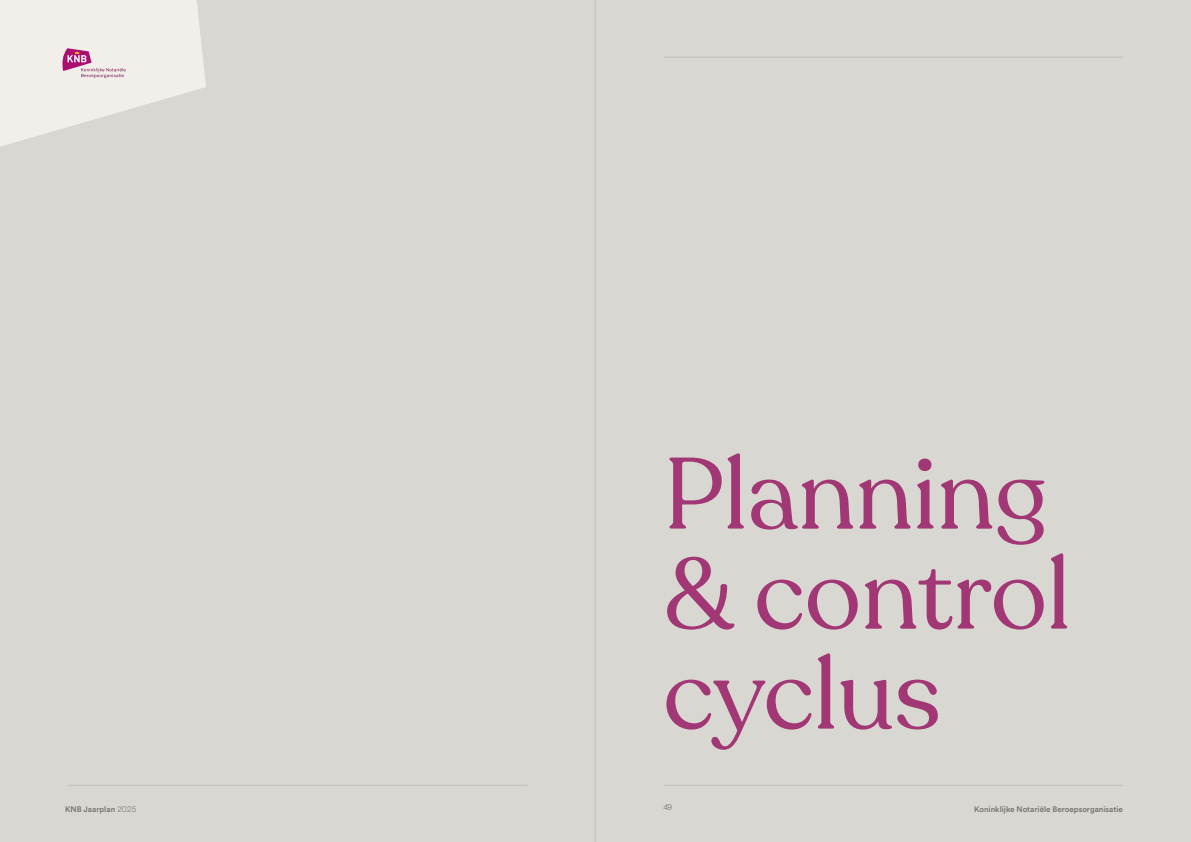
<style>
.page{position:relative;width:1191px;height:842px;background:#d9d7d2}
.page>*{position:absolute;margin:0;border:0;box-sizing:border-box;transform-origin:0 0}
.t1{font:100px/100px "Recoleta";color:#a13775}
.t2{font:500 8px "Circular Std";color:#71706e}
.t3{font:300 8px "Circular Spotify Text";color:#71706e}
.s1{font-family:"Circular Spotify Text";font-weight:300}
</style>
<div class="page">
<hr style="left:663px;top:57px;width:460px;height:1px;background:#a8a59d">
<hr style="left:663px;top:785px;width:460px;height:1px;background:#a8a59d">
<hr style="left:68px;top:785px;width:459px;height:1px;background:#a8a59d">
<hr style="left:595px;top:0;width:1px;height:842px;background:#a8a59d">
<svg style="left:0;top:0;width:206px;height:147px"></svg>
<h1 class="t1" style="left:663px;top:446px;width:409px">Planning &amp; control cyclus</h1>
<p class="t2" style="left:65px;top:804px;width:73px">KNB Jaarplan <span class="s1">2025</span></p>
<p class="t3" style="left:663px;top:802px;width:10px">49</p>
<p class="t2" style="left:974px;top:804px;width:150px">Koninklijke Notariële Beroepsorganisatie</p>
</div>
